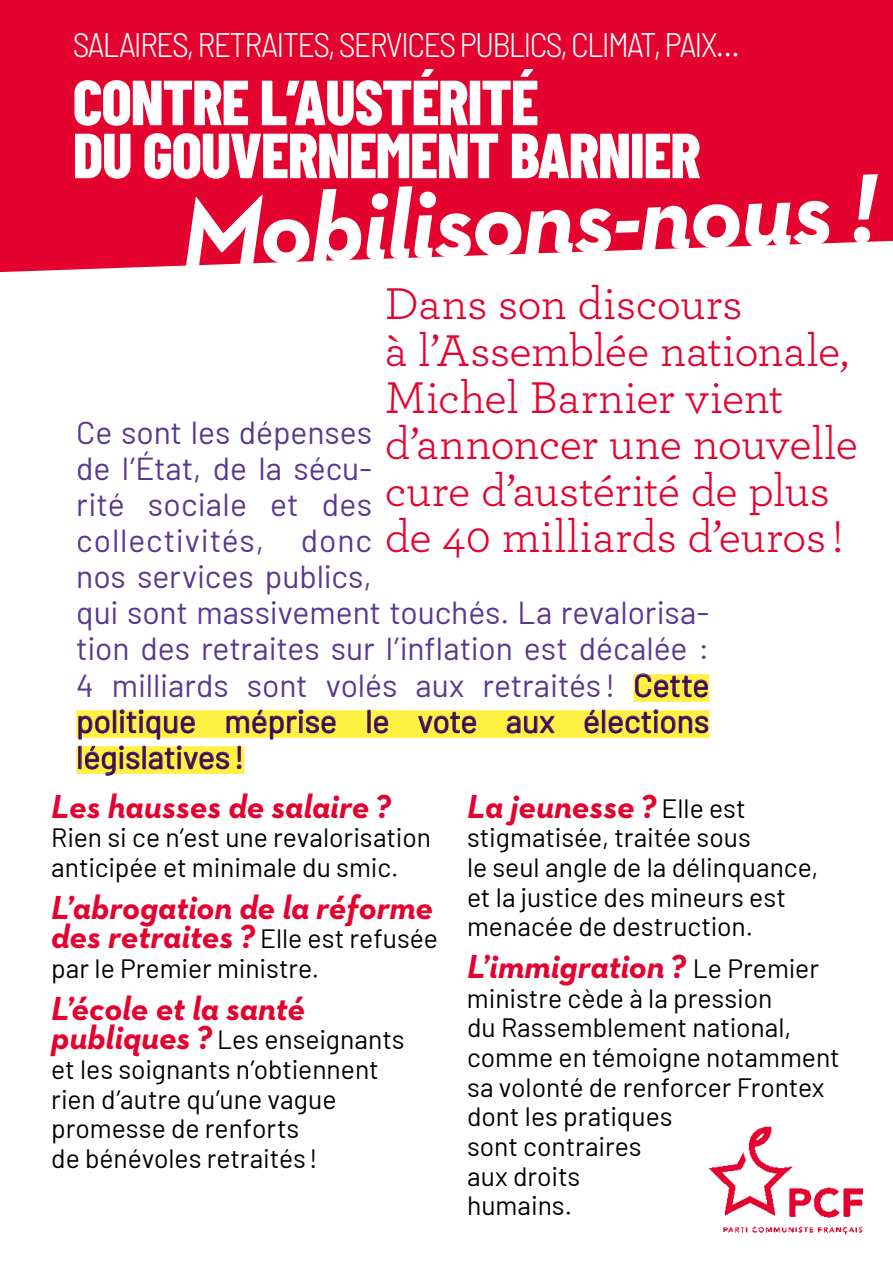
<style>
.page{position:relative;width:893px;height:1263px;background:#fff}
.page>*{position:absolute;margin:0;border:0;box-sizing:border-box;transform-origin:0 0}
.t1{font:italic 700 99.9px "Neutraface 2 Text";color:#fff}
.t2{font:800 63.6px/52.9px "Barlow Condensed";letter-spacing:-.02em;color:#fff}
.t3{font:46.65px/46.7px "Archer";letter-spacing:-.01em;color:#e4032e}
.t4{font:italic 700 33.9px "Neutraface 2 Text";letter-spacing:-.005em;color:#e4032e}
.t5{font:300 semi-condensed 33.9px "Barlow";letter-spacing:-.05em;color:#fff}
.t6{font:31.8px/36px "Barlow";color:#58388e}
.t7{font:26.55px/29.7px "Barlow";color:#000}
.s1{font-family:"Neutraface 2 Text";font-weight:700;font-style:italic;font-size:33.9px;color:#e4032e}
.s2{font-family:"Barlow";font-weight:400;font-style:normal;font-size:26.55px;color:#000}
</style>
<div class="page">
<div style="left:0;top:0;width:893px;height:272px;background:#e4032e"></div>
<div style="left:633px;top:674px;width:76px;height:28px;background:#fff042"></div>
<div style="left:76px;top:710px;width:633px;height:28px;background:#fff042"></div>
<div style="left:76px;top:746px;width:168px;height:28px;background:#fff042"></div>
<img style="left:709px;top:1126px;width:154px;height:109px">
<p class="t5" style="left:73px;top:21px;width:668px">SALAIRES, RETRAITES, SERVICES PUBLICS, CLIMAT, PAIX…</p>
<h2 class="t2" style="left:73px;top:73px;width:630px">CONTRE L’AUSTÉRITÉ<br>DU GOUVERNEMENT BARNIER</h2>
<h1 class="t1" style="left:179px;top:168px;width:697px;rotate:-2deg">Mobilisons-nous !</h1>
<h3 class="t3" style="left:385px;top:278px;width:475px">Dans son discours<br>à l’Assemblée nationale,<br>Michel Barnier vient d’annoncer une nouvelle cure d’austérité de plus de 40 milliards d’euros !</h3>
<p class="t6" style="left:76px;top:412px;width:634px">Ce sont les dépenses<br>de l’État, de la sécu-<br>rité sociale et des<br>collectivités, donc<br>nos services publics,<br>qui sont massivement touchés. La revalorisa&shy;tion des retraites sur l’inflation est décalée :<br>4 milliards sont volés aux retraités ! Cette politique méprise le vote aux élections législatives !</p>
<p class="t4" style="left:51px;top:784px;width:341px">Les hausses de salaire?</p>
<p class="t7" style="left:51px;top:821px;width:381px">Rien si ce n’est une revalorisation anticipée et minimale du smic.</p>
<p class="t4" style="left:51px;top:885px;width:384px">L’abrogation de la réforme</p>
<p class="t7" style="left:51px;top:922px;width:388px"><span class="s1">des retraites?</span> Elle est refusée par le Premier ministre.</p>
<p class="t4" style="left:51px;top:986px;width:256px">L’école et la santé</p>
<p class="t7" style="left:51px;top:1023px;width:355px"><span class="s1">publiques?</span> Les enseignants et les soignants n’obtiennent rien d’autre qu’une vague promesse de renforts<br>de bénévoles retraités !</p>
<p class="t4" style="left:467px;top:784px;width:280px">La jeunesse? <span class="s2">Elle est</span></p>
<p class="t7" style="left:467px;top:821px;width:353px">stigmatisée, traitée sous<br>le seul angle de la délinquance, et la justice des mineurs est menacée de destruction.</p>
<p class="t4" style="left:467px;top:945px;width:353px">L’immigration? <span class="s2">Le Premier</span></p>
<p class="t7" style="left:467px;top:981px;width:374px">ministre cède à la pression<br>du Rassemblement national, comme en témoigne notamment sa volonté de renforcer Frontex dont les pratiques<br>sont contraires<br>aux droits<br>humains.</p>
</div>
